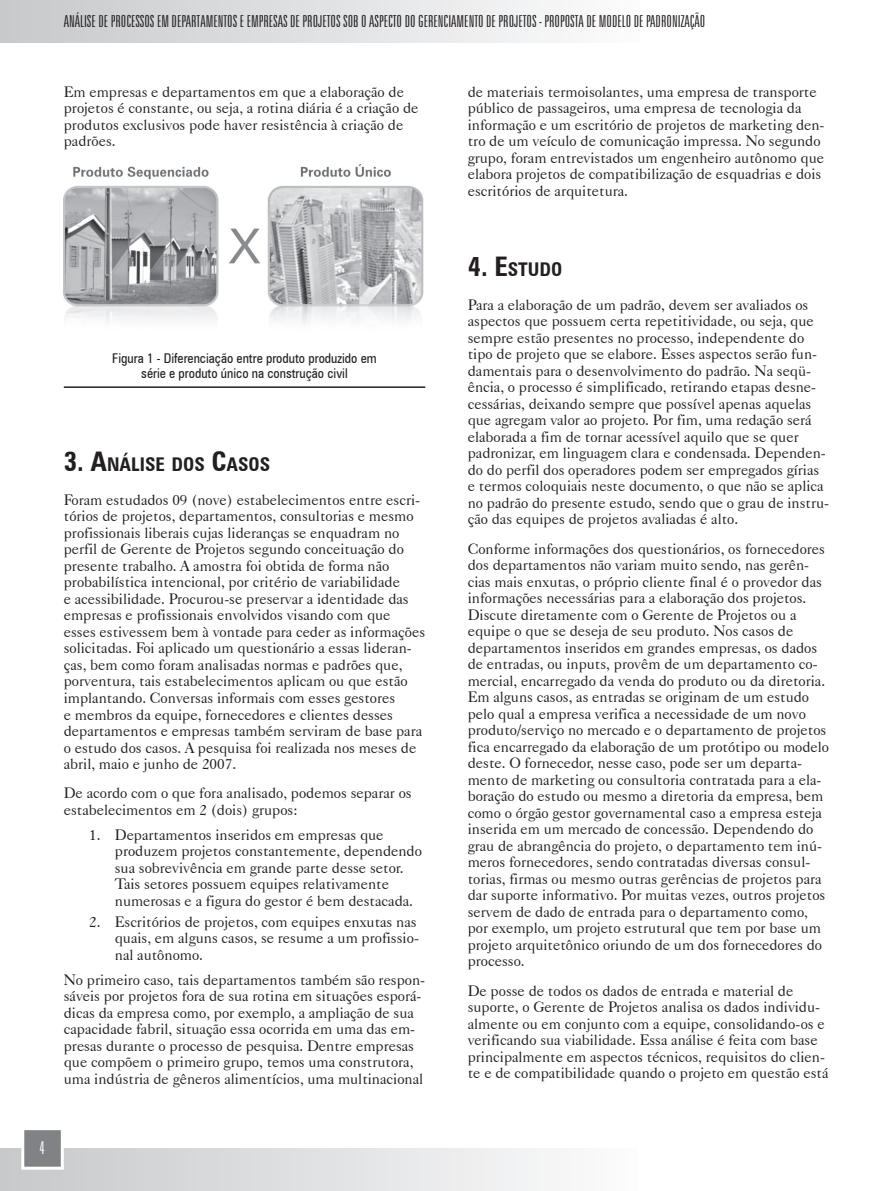
<style>
.page{position:relative;width:893px;height:1191px;background:#fff}
.page>*{position:absolute;margin:0;border:0;box-sizing:border-box;transform-origin:0 0}
.t1{font:700 condensed 18.9px "Zurich BT";color:#231f20}
.t2{font:300 extra-condensed 18px "Zurich BT";color:#fff}
.t3{font:300 extra-condensed 16.5px "Zurich BT";color:#231f20}
.t4{font:15px/16.5px "Caslon 540 BT";color:#231f20}
.t5{font:condensed 13.5px/14.9px "Zurich BT";color:#231f20;text-align:center}
.s1{font-size:27px}
</style>
<div class="page">
<div style="left:0;top:0;width:639px;height:43px;background:linear-gradient(to right,#c7c8cb,#fcfcfc)"></div>
<div style="left:0;top:1148px;width:638px;height:43px;background:linear-gradient(to right,#c7c8cb,#fbfcfc)"></div>
<div style="left:23px;top:1128px;width:39px;height:40px;background:#808285"></div>
<div style="left:21px;top:1127px;width:43px;height:42px;border:3px solid #fff"></div>
<hr style="left:64px;top:386px;width:361px;height:2px;background:#231f20">
<img style="left:64px;top:164px;width:360px;height:160px">
<p class="t3" style="left:64px;top:13px;width:643px">ANÁLISE DE PROCESSOS EM DEPARTAMENTOS E EMPRESAS DE PROJETOS SOB O ASPECTO DO GERENCIAMENTO DE PROJETOS - PROPOSTA DE MODELO DE PADRONIZAÇÃO</p>
<p class="t4" style="left:64px;top:83px;width:356px">Em empresas e departamentos em que a elaboração de projetos é constante, ou seja, a rotina diária é a criação de produtos exclusivos pode haver resistência à criação de padrões.</p>
<p class="t4" style="left:468px;top:83px;width:358px">de materiais termoisolantes, uma empresa de transporte público de passageiros, uma empresa de tecnologia da informação e um escritório de projetos de marketing den&shy;tro de um veículo de comunicação impressa. No segundo grupo, foram entrevistados um engenheiro autônomo que elabora projetos de compatibilização de esquadrias e dois escritórios de arquitetura.</p>
<p class="t5" style="left:112px;top:351px;width:266px">Figura 1 - Diferenciação entre produto produzido em série e produto único na construção civil</p>
<p class="t1" style="left:64px;top:453px;width:208px"><span class="s1">3. A</span>NÁLISE DOS <span class="s1">C</span>ASOS</p>
<p class="t4" style="left:64px;top:491px;width:363px">Foram estudados 09 (nove) estabelecimentos entre escri&shy;tórios de projetos, departamentos, consultorias e mesmo profissionais liberais cujas lideranças se enquadram no perfil de Gerente de Projetos segundo conceituação do presente trabalho. A amostra foi obtida de forma não probabilística intencional, por critério de variabilidade<br>e acessibilidade. Procurou-se preservar a identidade das empresas e profissionais envolvidos visando com que esses estivessem bem à vontade para ceder as informações solicitadas. Foi aplicado um questionário a essas lideran&shy;ças, bem como foram analisadas normas e padrões que, porventura, tais estabelecimentos aplicam ou que estão implantando. Conversas informais com esses gestores<br>e membros da equipe, fornecedores e clientes desses departamentos e empresas também serviram de base para o estudo dos casos. A pesquisa foi realizada nos meses de abril, maio e junho de 2007.</p>
<p class="t4" style="left:64px;top:784px;width:349px">De acordo com o que fora analisado, podemos separar os estabelecimentos em 2 (dois) grupos:</p>
<p class="t4" style="left:115px;top:826px;width:309px;text-indent:-26px">1. Departamentos inseridos em empresas que produzem projetos constantemente, dependendo sua sobrevivência em grande parte desse setor.<br>Tais setores possuem equipes relativamente numerosas e a figura do gestor é bem destacada.</p>
<p class="t4" style="left:115px;top:913px;width:306px;text-indent:-26px">2. Escritórios de projetos, com equipes enxutas nas quais, em alguns casos, se resume a um profissio&shy;nal autônomo.</p>
<p class="t4" style="left:64px;top:971px;width:363px">No primeiro caso, tais departamentos também são respon&shy;sáveis por projetos fora de sua rotina em situações esporá&shy;dicas da empresa como, por exemplo, a ampliação de sua capacidade fabril, situação essa ocorrida em uma das em&shy;presas durante o processo de pesquisa. Dentre empresas que compõem o primeiro grupo, temos uma construtora, uma indústria de gêneros alimentícios, uma multinacional</p>
<p class="t2" style="left:40px;top:1138px;width:7px">4</p>
<p class="t1" style="left:468px;top:258px;width:96px"><span class="s1">4. E</span>STUDO</p>
<p class="t4" style="left:468px;top:296px;width:363px">Para a elaboração de um padrão, devem ser avaliados os aspectos que possuem certa repetitividade, ou seja, que sempre estão presentes no processo, independente do tipo de projeto que se elabore. Esses aspectos serão fun&shy;damentais para o desenvolvimento do padrão. Na seqü&shy;ência, o processo é simplificado, retirando etapas desne&shy;cessárias, deixando sempre que possível apenas aquelas que agregam valor ao projeto. Por fim, uma redação será elaborada a fim de tornar acessível aquilo que se quer padronizar, em linguagem clara e condensada. Dependen&shy;do do perfil dos operadores podem ser empregados gírias e termos coloquiais neste documento, o que não se aplica no padrão do presente estudo, sendo que o grau de instru&shy;ção das equipes de projetos avaliadas é alto.</p>
<p class="t4" style="left:468px;top:540px;width:363px">Conforme informações dos questionários, os fornecedores dos departamentos não variam muito sendo, nas gerên&shy;cias mais enxutas, o próprio cliente final é o provedor das informações necessárias para a elaboração dos projetos.<br>Discute diretamente com o Gerente de Projetos ou a equipe o que se deseja de seu produto. Nos casos de departamentos inseridos em grandes empresas, os dados de entradas, ou inputs, provêm de um departamento co&shy;mercial, encarregado da venda do produto ou da diretoria.<br>Em alguns casos, as entradas se originam de um estudo pelo qual a empresa verifica a necessidade de um novo produto/serviço no mercado e o departamento de projetos fica encarregado da elaboração de um protótipo ou modelo deste. O fornecedor, nesse caso, pode ser um departa&shy;mento de marketing ou consultoria contratada para a ela&shy;boração do estudo ou mesmo a diretoria da empresa, bem como o órgão gestor governamental caso a empresa esteja inserida em um mercado de concessão. Dependendo do grau de abrangência do projeto, o departamento tem inú&shy;meros fornecedores, sendo contratadas diversas consul&shy;torias, firmas ou mesmo outras gerências de projetos para dar suporte informativo. Por muitas vezes, outros projetos servem de dado de entrada para o departamento como, por exemplo, um projeto estrutural que tem por base um projeto arquitetônico oriundo de um dos fornecedores do processo.</p>
<p class="t4" style="left:468px;top:982px;width:362px">De posse de todos os dados de entrada e material de suporte, o Gerente de Projetos analisa os dados individu&shy;almente ou em conjunto com a equipe, consolidando-os e verificando sua viabilidade. Essa análise é feita com base principalmente em aspectos técnicos, requisitos do clien&shy;te e de compatibilidade quando o projeto em questão está</p>
</div>
